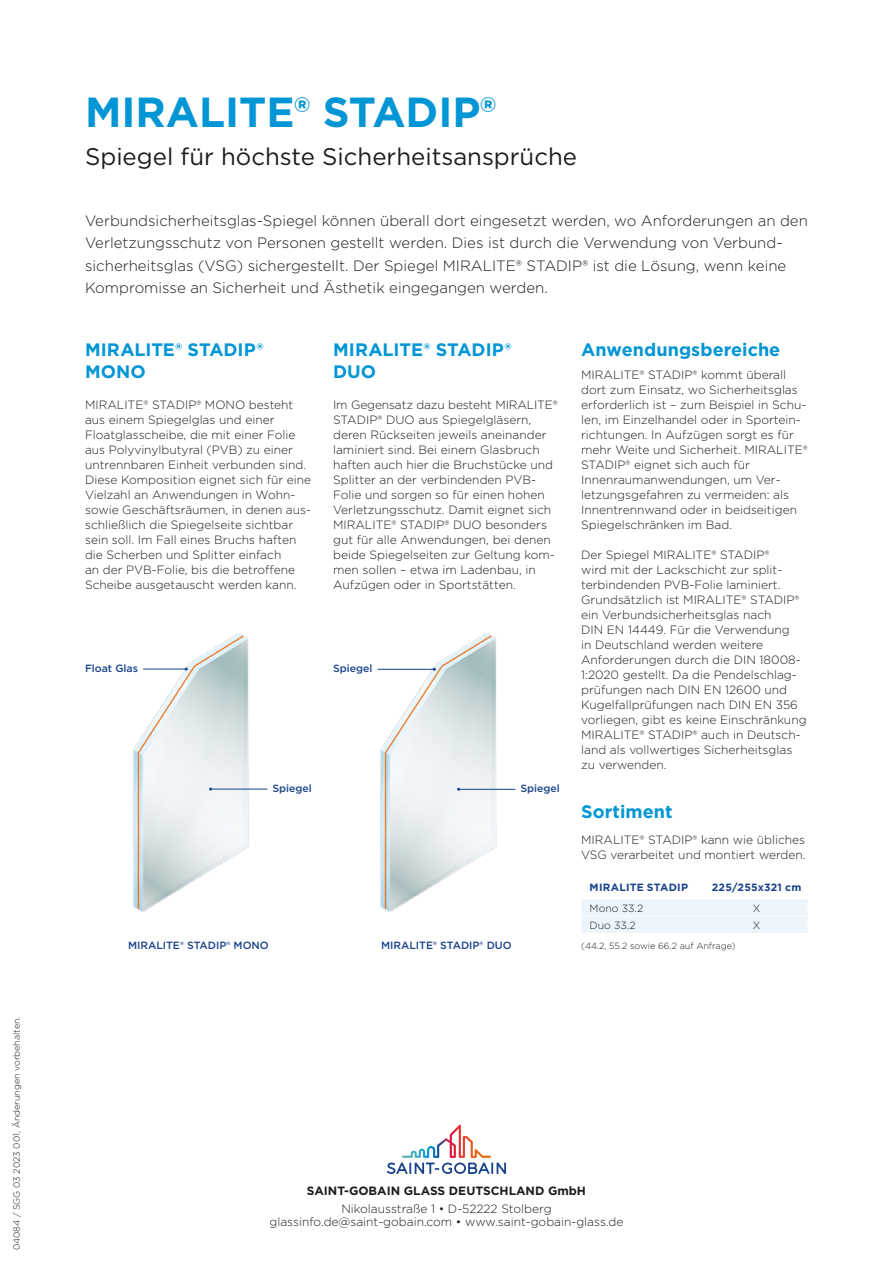
<style>
.page{position:relative;width:893px;height:1263px;background:#fff}
.page>*{position:absolute;margin:0;border:0;box-sizing:border-box;transform-origin:0 0}
.t1{font:700 42px "Gotham";color:#0095d4}
.t2{font:24px "Gotham";color:#1d1d1b}
.t3{font:700 18px/21.6px "Gotham";letter-spacing:.005em;color:#0095d4}
.t4{font:300 15px/22.5px "Gotham";color:#1d1d1b}
.t5{font:300 12px/15px "Gotham";color:#1d1d1b}
.t6{font:700 12px "Gotham";color:#1d1d1b}
.t7{font:500 10.5px "Gotham";color:#18428c}
.t8{font:700 10.5px "Gotham";letter-spacing:.02em;color:#18428c}
.t9{font:300 10.5px "Gotham";color:#1d1d1b}
.t10{font:300 9px "Gotham";letter-spacing:-.005em;color:#1d1d1b}
</style>
<div class="page">
<svg style="left:387px;top:1125px;width:119px;height:49px"></svg>
<img style="left:377px;top:634px;width:139px;height:278px">
<hr style="left:459px;top:789px;width:56px;height:1px;background:#18428c">
<hr style="left:378px;top:669px;width:56px;height:1px;background:#18428c">
<img style="left:133px;top:634px;width:135px;height:277px">
<hr style="left:211px;top:789px;width:56px;height:1px;background:#18428c">
<hr style="left:143px;top:669px;width:43px;height:1px;background:#18428c">
<div style="left:581px;top:899px;width:227px;height:34px;background:#edf4fc"></div>
<hr style="left:581px;top:916px;width:124px;height:1px;background:#fff">
<hr style="left:705px;top:916px;width:103px;height:1px;background:#fff">
<p class="t10" style="left:11px;top:1250px;width:235px;rotate:-90deg">04084 / SGG 03 2023 001, Änderungen vorbehalten.</p>
<h1 class="t1" style="left:85px;top:85px;width:412px">MIRALITE® STADIP®</h1>
<h2 class="t2" style="left:85px;top:141px;width:494px">Spiegel für höchste Sicherheitsansprüche</h2>
<p class="t4" style="left:85px;top:209px;width:724px">Verbundsicherheitsglas-Spiegel können überall dort eingesetzt werden, wo Anforderungen an den Verletzungsschutz von Personen gestellt werden. Dies ist durch die Verwendung von Verbund&shy;sicherheitsglas (VSG) sichergestellt. Der Spiegel MIRALITE® STADIP® ist die Lösung, wenn keine Kompromisse an Sicherheit und Ästhetik eingegangen werden.</p>
<h3 class="t3" style="left:85px;top:339px;width:180px">MIRALITE® STADIP®<br>MONO</h3>
<p class="t5" style="left:85px;top:397px;width:228px">MIRALITE® STADIP® MONO besteht aus einem Spiegelglas und einer Floatglasscheibe, die mit einer Folie aus Polyvinylbutyral (PVB) zu einer untrennbaren Einheit verbunden sind.<br>Diese Komposition eignet sich für eine Vielzahl an Anwendungen in Wohn&shy;sowie Geschäftsräumen, in denen aus&shy;schließlich die Spiegelseite sichtbar sein soll. Im Fall eines Bruchs haften die Scherben und Splitter einfach<br>an der PVB-Folie, bis die betroffene Scheibe ausgetauscht werden kann.</p>
<h3 class="t3" style="left:333px;top:339px;width:180px">MIRALITE® STADIP®<br>DUO</h3>
<p class="t5" style="left:333px;top:397px;width:226px">Im Gegensatz dazu besteht MIRALITE® STADIP® DUO aus Spiegelgläsern, deren Rückseiten jeweils aneinander laminiert sind. Bei einem Glasbruch haften auch hier die Bruchstücke und Splitter an der verbindenden PVB-Folie und sorgen so für einen hohen Verletzungsschutz. Damit eignet sich MIRALITE® STADIP® DUO besonders gut für alle Anwendungen, bei denen beide Spiegelseiten zur Geltung kom&shy;men sollen – etwa im Ladenbau, in Aufzügen oder in Sportstätten.</p>
<p class="t7" style="left:85px;top:662px;width:55px">Float Glas</p>
<p class="t7" style="left:333px;top:662px;width:41px">Spiegel</p>
<p class="t7" style="left:272px;top:782px;width:41px">Spiegel</p>
<p class="t7" style="left:520px;top:782px;width:41px">Spiegel</p>
<p class="t7" style="left:128px;top:938px;width:142px">MIRALITE® STADIP® MONO</p>
<p class="t7" style="left:381px;top:938px;width:132px">MIRALITE® STADIP® DUO</p>
<h3 class="t3" style="left:581px;top:339px;width:201px">Anwendungsbereiche</h3>
<p class="t5" style="left:581px;top:367px;width:228px">MIRALITE® STADIP® kommt überall dort zum Einsatz, wo Sicherheitsglas erforderlich ist – zum Beispiel in Schu&shy;len, im Einzelhandel oder in Sportein&shy;richtungen. In Aufzügen sorgt es für mehr Weite und Sicherheit. MIRALITE® STADIP® eignet sich auch für Innenraumanwendungen, um Ver&shy;letzungsgefahren zu vermeiden: als Innentrennwand oder in beidseitigen Spiegelschränken im Bad.</p>
<p class="t5" style="left:581px;top:547px;width:227px">Der Spiegel MIRALITE® STADIP®<br>wird mit der Lackschicht zur split&shy;terbindenden PVB-Folie laminiert.<br>Grundsätzlich ist MIRALITE® STADIP® ein Verbundsicherheitsglas nach<br>DIN EN 14449. Für die Verwendung<br>in Deutschland werden weitere Anforderungen durch die DIN 18008- 1:2020 gestellt. Da die Pendelschlag&shy;prüfungen nach DIN EN 12600 und Kugelfallprüfungen nach DIN EN 356 vorliegen, gibt es keine Einschränkung MIRALITE® STADIP® auch in Deutsch&shy;land als vollwertiges Sicherheitsglas zu verwenden.</p>
<h3 class="t3" style="left:581px;top:801px;width:93px">Sortiment</h3>
<p class="t5" style="left:581px;top:832px;width:226px">MIRALITE® STADIP® kann wie übliches<br>VSG verarbeitet und montiert werden.</p>
<p class="t8" style="left:590px;top:880px;width:100px">MIRALITE STADIP</p>
<p class="t8" style="left:712px;top:880px;width:91px">225/255x321 cm</p>
<p class="t9" style="left:590px;top:901px;width:55px">Mono 33.2</p>
<p class="t9" style="left:753px;top:901px;width:9px">X</p>
<p class="t9" style="left:590px;top:918px;width:47px">Duo 33.2</p>
<p class="t9" style="left:753px;top:918px;width:9px">X</p>
<p class="t10" style="left:581px;top:940px;width:156px">(44.2, 55.2 sowie 66.2 auf Anfrage)</p>
<p class="t6" style="left:307px;top:1183px;width:281px">SAINT-GOBAIN GLASS DEUTSCHLAND GmbH</p>
<p class="t5" style="left:269px;top:1201px;width:356px;line-height:13.5px;text-align:center">Nikolausstraße 1 • D-52222 Stolberg glassinfo.de@saint-gobain.com • www.saint-gobain-glass.de</p>
</div>
